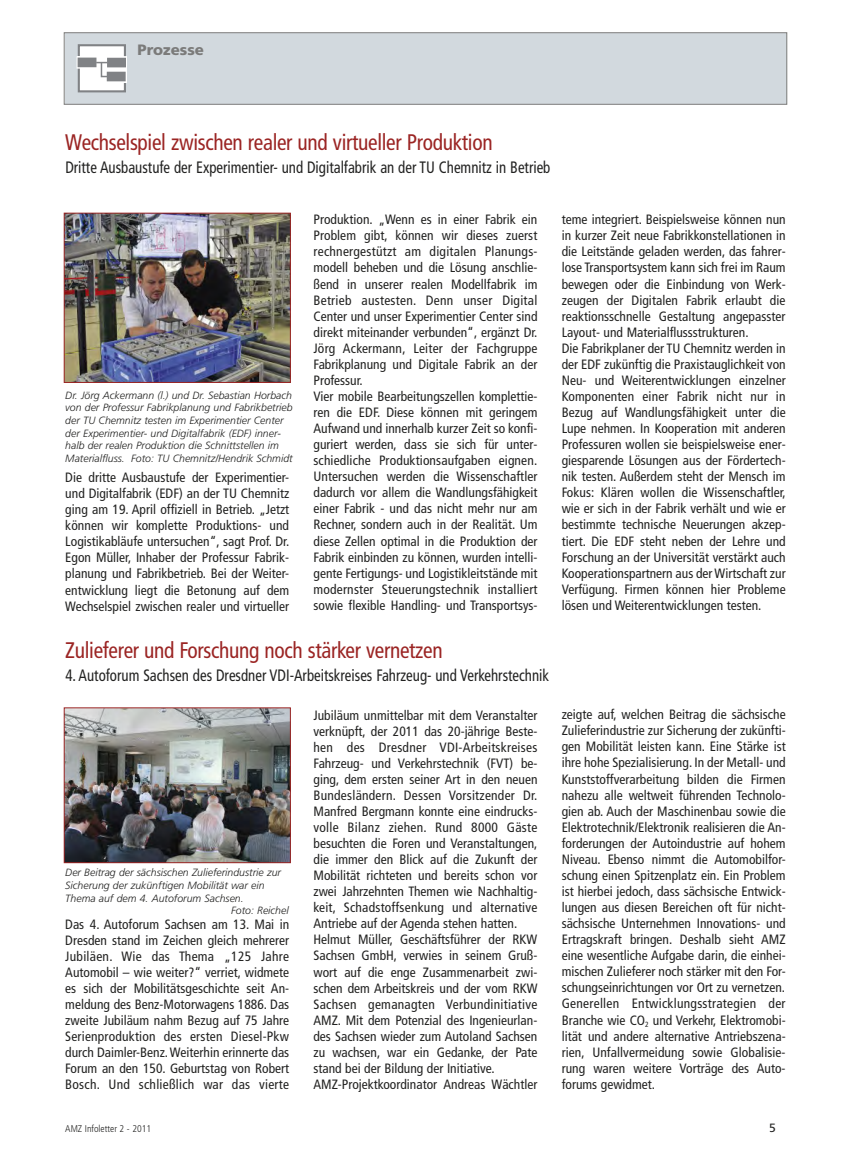
<style>
.page{position:relative;width:851px;height:1166px;background:#fff}
.page>*{position:absolute;margin:0;border:0;box-sizing:border-box;transform-origin:0 0}
.t1{font:condensed 22.5px "Frutiger";letter-spacing:-.015em;color:#9b2524;scale:.95 1}
.t2{font:condensed 16.5px "Frutiger";color:#222221;scale:.9 1}
.t3{font:900 15px "Frutiger";color:#7b7b7a}
.t4{font:condensed 13.5px/16px "Frutiger";color:#222221}
.t5{font:12px "Frutiger";color:#222221}
.t6{font:italic 300 10.5px/12.6px "Frutiger";color:#222221}
.t7{font:300 condensed 9.75px "Frutiger";color:#222221}
</style>
<div class="page">
<img style="left:66px;top:215px;width:223px;height:166px">
<div style="left:64px;top:213px;width:227px;height:170px;border:1px solid #9b2524"></div>
<div style="left:65px;top:33px;width:721px;height:71px;background:#d2d9de"></div>
<div style="left:64px;top:32px;width:723px;height:73px;border:1px solid #7b7b7a"></div>
<svg style="left:76px;top:44px;width:50px;height:49px"></svg>
<div style="left:79px;top:45px;width:46px;height:46px;background:#fff"></div>
<div style="left:78px;top:44px;width:48px;height:48px;border:2px solid #808285"></div>
<svg style="left:77px;top:57px;width:3px;height:11px"></svg>
<div style="left:123px;top:56px;width:4px;height:27px;border:1px solid #fff"></div>
<div style="left:78px;top:58px;width:18px;height:8px;background:#808285"></div>
<div style="left:78px;top:58px;width:18px;height:9px;border:1px solid #808285"></div>
<div style="left:108px;top:58px;width:17px;height:9px;background:#808285"></div>
<div style="left:107px;top:58px;width:19px;height:9px;border:1px solid #808285"></div>
<div style="left:107px;top:72px;width:18px;height:9px;background:#808285"></div>
<div style="left:107px;top:72px;width:19px;height:9px;border:1px solid #808285"></div>
<svg style="left:96px;top:61px;width:13px;height:17px"></svg>
<img style="left:66px;top:709px;width:223px;height:151px">
<div style="left:64px;top:707px;width:227px;height:155px;border:1px solid #9b2524"></div>
<p class="t3" style="left:138px;top:44px;width:68px">Prozesse</p>
<h1 class="t1" style="left:65px;top:133px;width:451px">Wechselspiel zwischen realer und virtueller Produktion</h1>
<p class="t2" style="left:65px;top:160px;width:540px">Dritte Ausbaustufe der Experimentier- und Digitalfabrik an der TU Chemnitz in Betrieb</p>
<p class="t6" style="left:65px;top:389px;width:229px">Dr. Jörg Ackermann (l.) und Dr. Sebastian Horbach von der Professur Fabrikplanung und Fabrikbetrieb der TU Chemnitz testen im Experimentier Center der Experimentier- und Digitalfabrik (EDF) inner&shy;halb der realen Produktion die Schnittstellen im Materialfluss. Foto: TU Chemnitz/Hendrik Schmidt</p>
<p class="t4" style="left:65px;top:470px;width:225px;text-align:justify">Die dritte Ausbaustufe der Experimentier&shy;und Digitalfabrik (EDF) an der TU Chemnitz ging am 19. April offiziell in Betrieb. „Jetzt können wir komplette Produktions- und Logistikabläufe untersuchen“, sagt Prof. Dr.<br>Egon Müller, Inhaber der Professur Fabrik&shy;planung und Fabrikbetrieb. Bei der Weiter&shy;entwicklung liegt die Betonung auf dem Wechselspiel zwischen realer und virtueller</p>
<p class="t4" style="left:313px;top:212px;width:225px">Produktion. „Wenn es in einer Fabrik ein Problem gibt, können wir dieses zuerst rechnergestützt am digitalen Planungs&shy;modell beheben und die Lösung anschlie&shy;ßend in unserer realen Modellfabrik im Betrieb austesten. Denn unser Digital Center und unser Experimentier Center sind direkt miteinander verbunden“, ergänzt Dr.<br>Jörg Ackermann, Leiter der Fachgruppe Fabrikplanung und Digitale Fabrik an der Professur.<br>Vier mobile Bearbeitungszellen komplettie&shy;ren die EDF. Diese können mit geringem Aufwand und innerhalb kurzer Zeit so konfi&shy;guriert werden, dass sie sich für unter&shy;schiedliche Produktionsaufgaben eignen.<br>Untersuchen werden die Wissenschaftler dadurch vor allem die Wandlungsfähigkeit einer Fabrik - und das nicht mehr nur am Rechner, sondern auch in der Realität. Um diese Zellen optimal in die Produktion der Fabrik einbinden zu können, wurden intelli&shy;gente Fertigungs- und Logistikleitstände mit modernster Steuerungstechnik installiert sowie flexible Handling- und Transportsys-</p>
<h1 class="t1" style="left:65px;top:641px;width:398px">Zulieferer und Forschung noch stärker vernetzen</h1>
<p class="t2" style="left:65px;top:668px;width:539px">4. Autoforum Sachsen des Dresdner VDI-Arbeitskreises Fahrzeug- und Verkehrstechnik</p>
<p class="t4" style="left:561px;top:212px;width:225px">teme integriert. Beispielsweise können nun in kurzer Zeit neue Fabrikkonstellationen in die Leitstände geladen werden, das fahrer&shy;lose Transportsystem kann sich frei im Raum bewegen oder die Einbindung von Werk&shy;zeugen der Digitalen Fabrik erlaubt die reaktionsschnelle Gestaltung angepasster Layout- und Materialflussstrukturen.<br>Die Fabrikplaner der TU Chemnitz werden in der EDF zukünftig die Praxistauglichkeit von Neu- und Weiterentwicklungen einzelner Komponenten einer Fabrik nicht nur in Bezug auf Wandlungsfähigkeit unter die Lupe nehmen. In Kooperation mit anderen Professuren wollen sie beispielsweise ener&shy;giesparende Lösungen aus der Fördertech&shy;nik testen. Außerdem steht der Mensch im Fokus: Klären wollen die Wissenschaftler, wie er sich in der Fabrik verhält und wie er bestimmte technische Neuerungen akzep&shy;tiert. Die EDF steht neben der Lehre und Forschung an der Universität verstärkt auch Kooperationspartnern aus der Wirtschaft zur Verfügung. Firmen können hier Probleme lösen und Weiterentwicklungen testen.</p>
<p class="t6" style="left:65px;top:867px;width:217px">Der Beitrag der sächsischen Zulieferindustrie zur</p>
<p class="t6" style="left:65px;top:879px;width:201px">Sicherung der zukünftigen Mobilität war ein</p>
<p class="t6" style="left:65px;top:892px;width:180px">Thema auf dem 4. Autoforum Sachsen.</p>
<p class="t6" style="left:231px;top:904px;width:59px">Foto: Reichel</p>
<p class="t4" style="left:65px;top:916px;width:225px;text-align:justify">Das 4. Autoforum Sachsen am 13. Mai in Dresden stand im Zeichen gleich mehrerer Jubiläen. Wie das Thema „125 Jahre Automobil – wie weiter?“ verriet, widmete es sich der Mobilitätsgeschichte seit An&shy;meldung des Benz-Motorwagens 1886. Das zweite Jubiläum nahm Bezug auf 75 Jahre Serienproduktion des ersten Diesel-Pkw durch Daimler-Benz. Weiterhin erinnerte das Forum an den 150. Geburtstag von Robert Bosch. Und schließlich war das vierte</p>
<p class="t4" style="left:313px;top:707px;width:225px">Jubiläum unmittelbar mit dem Veranstalter verknüpft, der 2011 das 20-jährige Beste&shy;hen des Dresdner VDI-Arbeitskreises Fahrzeug- und Verkehrstechnik (FVT) be&shy;ging, dem ersten seiner Art in den neuen Bundesländern. Dessen Vorsitzender Dr.<br>Manfred Bergmann konnte eine eindrucks&shy;volle Bilanz ziehen. Rund 8000 Gäste besuchten die Foren und Veranstaltungen, die immer den Blick auf die Zukunft der Mobilität richteten und bereits schon vor zwei Jahrzehnten Themen wie Nachhaltig&shy;keit, Schadstoffsenkung und alternative Antriebe auf der Agenda stehen hatten.<br>Helmut Müller, Geschäftsführer der RKW Sachsen GmbH, verwies in seinem Gruß&shy;wort auf die enge Zusammenarbeit zwi&shy;schen dem Arbeitskreis und der vom RKW Sachsen gemanagten Verbundinitiative AMZ. Mit dem Potenzial des Ingenieurlan&shy;des Sachsen wieder zum Autoland Sachsen zu wachsen, war ein Gedanke, der Pate stand bei der Bildung der Initiative.<br>AMZ-Projektkoordinator Andreas Wächtler</p>
<p class="t4" style="left:561px;top:707px;width:225px;text-align:justify">zeigte auf, welchen Beitrag die sächsische Zulieferindustrie zur Sicherung der zukünfti&shy;gen Mobilität leisten kann. Eine Stärke ist ihre hohe Spezialisierung. In der Metall- und Kunststoffverarbeitung bilden die Firmen nahezu alle weltweit führenden Technolo&shy;gien ab. Auch der Maschinenbau sowie die Elektrotechnik/Elektronik realisieren die An&shy;forderungen der Autoindustrie auf hohem Niveau. Ebenso nimmt die Automobilfor&shy;schung einen Spitzenplatz ein. Ein Problem ist hierbei jedoch, dass sächsische Entwick&shy;lungen aus diesen Bereichen oft für nicht&shy;sächsische Unternehmen Innovations- und Ertragskraft bringen. Deshalb sieht AMZ eine wesentliche Aufgabe darin, die einhei&shy;mischen Zulieferer noch stärker mit den For&shy;schungseinrichtungen vor Ort zu vernetzen.<br>Generellen Entwicklungsstrategien der Branche wie CO<sub>2</sub> und Verkehr, Elektromobi&shy;lität und andere alternative Antriebszena&shy;rien, Unfallvermeidung sowie Globalisie&shy;rung waren weitere Vorträge des Auto&shy;forums gewidmet.</p>
<p class="t7" style="left:65px;top:1124px;width:87px">AMZ Infoletter 2 - 2011</p>
<p class="t5" style="left:768px;top:1122px;width:8px">5</p>
</div>
